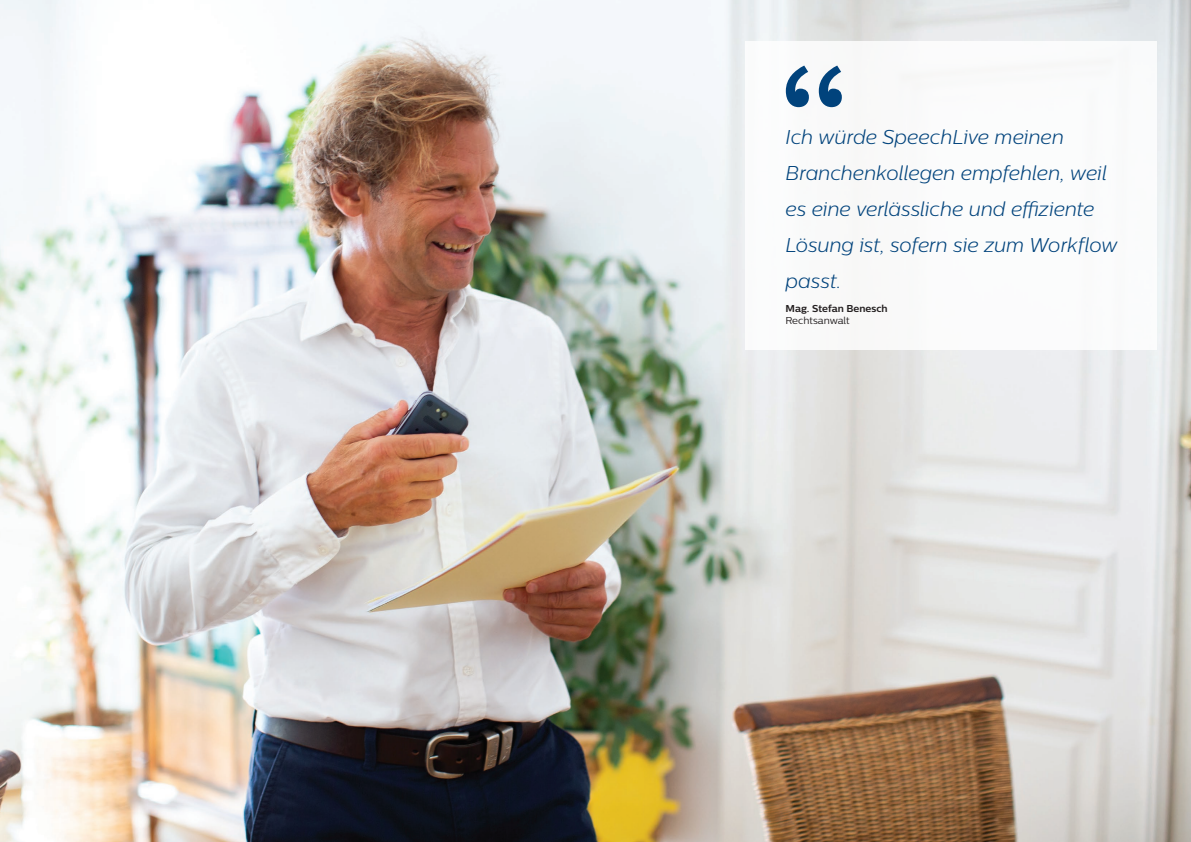
<style>
.page{position:relative;width:1191px;height:842px;background:#fff}
.page>*{position:absolute;margin:0;border:0;box-sizing:border-box;transform-origin:0 0}
.t1{font:500 180px "Centrale Sans";color:#01437c}
.t2{font:italic 300 20px/36px "Centrale Sans";letter-spacing:-.005em;color:#01437c}
.t3{font:700 10px "Centrale Sans";color:#231f20}
.t4{font:10px "Centrale Sans";letter-spacing:-.005em;color:#231f20}
</style>
<div class="page">
<img style="left:0;top:0;width:1191px;height:842px">
<div style="left:745px;top:41px;width:412px;height:308px;background:#fff"></div>
<h1 class="t1" style="left:774px;top:21px;width:82px">“</h1>
<p class="t2" style="left:785px;top:119px;width:334px">Ich würde SpeechLive meinen<br>Branchenkollegen empfehlen, weil es eine verlässliche und effiziente<br>Lösung ist, sofern sie zum Workflow passt.</p>
<p class="t3" style="left:785px;top:302px;width:104px">Mag. Stefan Benesch</p>
<p class="t4" style="left:785px;top:315px;width:66px">Rechtsanwalt</p>
</div>
